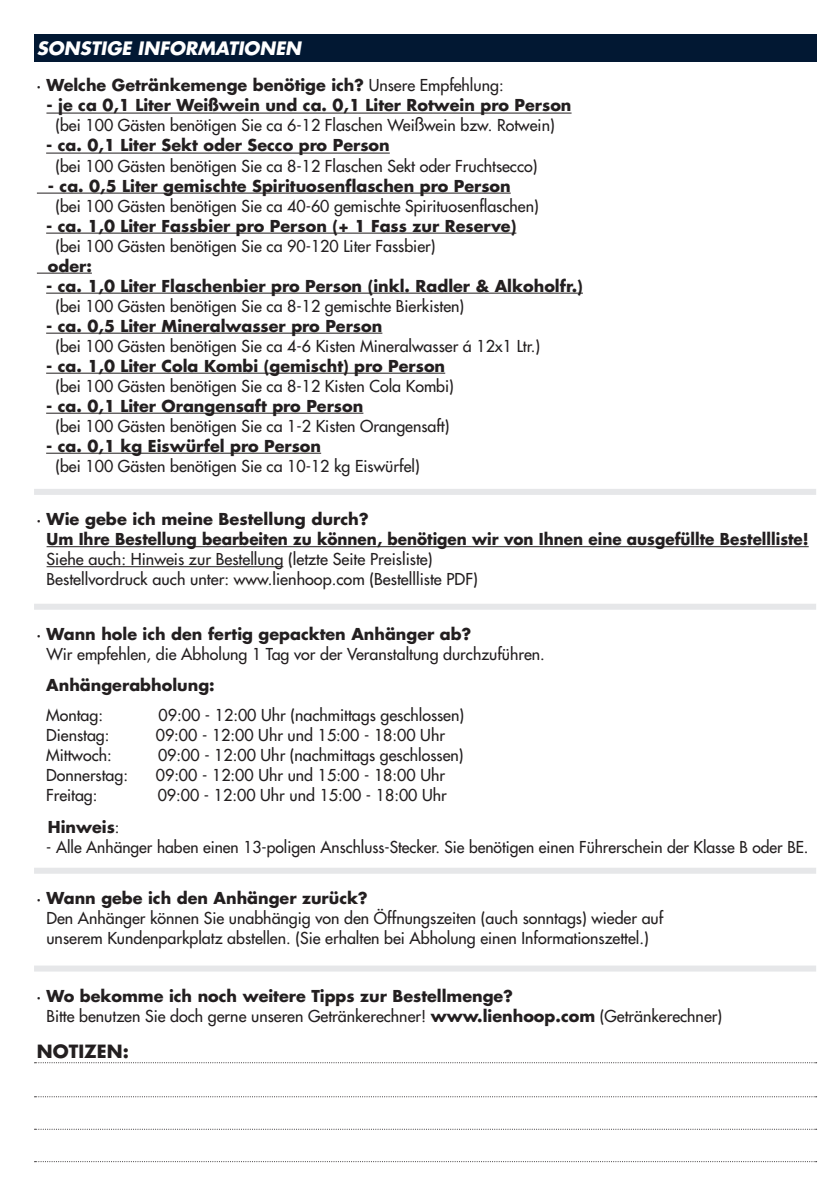
<style>
.page{position:relative;width:840px;height:1191px;background:#fff}
.page>*{position:absolute;margin:0;border:0;box-sizing:border-box;transform-origin:0 0}
.t1{font:italic 700 18px "Futura Std";color:#fff}
.t2{font:700 17.8px "Futura Std";color:#231f20}
.t3{font:500 16px/20px "Futura Std";color:#231f20}
.t4{font:700 16px/20px "Futura Std";color:#231f20}
.s1{font-family:"Minion Pro"}
.s2{font-weight:500}
.s3{font-family:"Minion Pro";font-weight:700}
.s4{font-weight:700}
</style>
<div class="page">
<div style="left:34px;top:34px;width:781px;height:27px;background:#021833"></div>
<svg style="left:34px;top:489px;width:781px;height:482px"></svg>
<svg style="left:34px;top:1062px;width:781px;height:68px"></svg>
<div style="left:34px;top:1096px;width:781px;height:33px;background:#fff"></div>
<svg style="left:35px;top:1062px;width:781px;height:1px"></svg>
<svg style="left:35px;top:1096px;width:781px;height:1px"></svg>
<svg style="left:35px;top:1128px;width:781px;height:1px"></svg>
<svg style="left:35px;top:1161px;width:781px;height:1px"></svg>
<hr style="left:46px;top:113px;width:525px;height:1px;background:#231f20">
<hr style="left:46px;top:153px;width:343px;height:1px;background:#231f20">
<hr style="left:37px;top:193px;width:473px;height:1px;background:#231f20">
<hr style="left:46px;top:233px;width:470px;height:1px;background:#231f20">
<hr style="left:37px;top:273px;width:55px;height:1px;background:#231f20">
<hr style="left:46px;top:293px;width:536px;height:1px;background:#231f20">
<hr style="left:46px;top:333px;width:336px;height:1px;background:#231f20">
<hr style="left:46px;top:373px;width:399px;height:1px;background:#231f20">
<hr style="left:46px;top:413px;width:317px;height:1px;background:#231f20">
<hr style="left:46px;top:453px;width:275px;height:1px;background:#231f20">
<hr style="left:47px;top:546px;width:761px;height:1px;background:#231f20">
<hr style="left:47px;top:566px;width:236px;height:1px;background:#231f20">
<p class="t1" style="left:37px;top:36px;width:265px">SONSTIGE INFORMATIONEN</p>
<p class="t4" style="left:37px;top:75px;width:468px"><span class="s1">·</span> Welche Getränkemenge benötige ich? <span class="s2">Unsere Empfehlung:</span></p>
<p class="t4" style="left:46px;top:95px;width:526px">- je ca 0,1 Liter Weißwein und ca. 0,1 Liter Rotwein pro Person</p>
<p class="t3" style="left:55px;top:116px;width:500px">(bei 100 Gästen benötigen Sie ca 6-12 Flaschen Weißwein bzw. Rotwein)</p>
<p class="t4" style="left:46px;top:135px;width:345px">- ca. 0,1 Liter Sekt oder Secco pro Person</p>
<p class="t3" style="left:55px;top:156px;width:483px">(bei 100 Gästen benötigen Sie ca 8-12 Flaschen Sekt oder Fruchtsecco)</p>
<p class="t4" style="left:48px;top:175px;width:464px">- ca. 0,5 Liter gemischte Spirituosenflaschen pro Person</p>
<p class="t3" style="left:55px;top:196px;width:484px">(bei 100 Gästen benötigen Sie ca 40-60 gemischte Spirituosenflaschen)</p>
<p class="t4" style="left:46px;top:215px;width:471px">- ca. 1,0 Liter Fassbier pro Person (+ 1 Fass zur Reserve)</p>
<p class="t3" style="left:55px;top:236px;width:381px">(bei 100 Gästen benötigen Sie ca 90-120 Liter Fassbier)</p>
<p class="t4" style="left:48px;top:255px;width:45px">oder:</p>
<p class="t4" style="left:46px;top:275px;width:538px">- ca. 1,0 Liter Flaschenbier pro Person (inkl. Radler &amp; Alkoholfr.)</p>
<p class="t3" style="left:55px;top:296px;width:410px">(bei 100 Gästen benötigen Sie ca 8-12 gemischte Bierkisten)</p>
<p class="t4" style="left:46px;top:315px;width:337px">- ca. 0,5 Liter Mineralwasser pro Person</p>
<p class="t3" style="left:55px;top:336px;width:486px">(bei 100 Gästen benötigen Sie ca 4-6 Kisten Mineralwasser á 12x1 Ltr.)</p>
<p class="t4" style="left:46px;top:355px;width:400px">- ca. 1,0 Liter Cola Kombi (gemischt) pro Person</p>
<p class="t3" style="left:55px;top:376px;width:400px">(bei 100 Gästen benötigen Sie ca 8-12 Kisten Cola Kombi)</p>
<p class="t4" style="left:46px;top:395px;width:318px">- ca. 0,1 Liter Orangensaft pro Person</p>
<p class="t3" style="left:55px;top:416px;width:395px">(bei 100 Gästen benötigen Sie ca 1-2 Kisten Orangensaft)</p>
<p class="t4" style="left:46px;top:435px;width:276px">- ca. 0,1 kg Eiswürfel pro Person</p>
<p class="t3" style="left:55px;top:456px;width:365px">(bei 100 Gästen benötigen Sie ca 10-12 kg Eiswürfel)</p>
<p class="t4" style="left:47px;top:509px;width:763px;text-indent:-10px"><span class="s1">·</span> Wie gebe ich meine Bestellung durch?<br>Um Ihre Bestellung bearbeiten zu können, benötigen wir von Ihnen eine ausgefüllte Bestellliste!</p>
<p class="t3" style="left:47px;top:549px;width:432px">Siehe auch: Hinweis zur Bestellung (letzte Seite Preisliste)<br>Bestellvordruck auch unter: www.lienhoop.com (Bestellliste PDF)</p>
<p class="t3" style="left:46px;top:624px;width:499px;text-indent:-10px"><span class="s3">·</span> <span class="s4">Wann hole ich den fertig gepackten Anhänger ab?<br></span>Wir empfehlen, die Abholung 1 Tag vor der Veranstaltung durchzuführen.</p>
<p class="t4" style="left:46px;top:674px;width:170px">Anhängerabholung:</p>
<p class="t3" style="left:46px;top:705px;width:58px">Montag:</p>
<p class="t3" style="left:158px;top:705px;width:307px">09:00 - 12:00 Uhr (nachmittags geschlossen)</p>
<p class="t3" style="left:46px;top:725px;width:65px">Dienstag:</p>
<p class="t3" style="left:156px;top:725px;width:290px">09:00 - 12:00 Uhr und 15:00 - 18:00 Uhr</p>
<p class="t3" style="left:46px;top:745px;width:67px">Mittwoch:</p>
<p class="t3" style="left:158px;top:745px;width:307px">09:00 - 12:00 Uhr (nachmittags geschlossen)</p>
<p class="t3" style="left:46px;top:765px;width:83px">Donnerstag:</p>
<p class="t3" style="left:156px;top:765px;width:290px">09:00 - 12:00 Uhr und 15:00 - 18:00 Uhr</p>
<p class="t3" style="left:46px;top:785px;width:53px">Freitag:</p>
<p class="t3" style="left:158px;top:785px;width:290px">09:00 - 12:00 Uhr und 15:00 - 18:00 Uhr</p>
<p class="t4" style="left:48px;top:816px;width:73px">Hinweis<span class="s2">:</span></p>
<p class="t3" style="left:46px;top:837px;width:763px">- Alle Anhänger haben einen 13-poligen Anschluss-Stecker. Sie benötigen einen Führerschein der Klasse B oder BE.</p>
<p class="t3" style="left:46px;top:888px;width:618px;text-indent:-10px"><span class="s3">·</span> <span class="s4">Wann gebe ich den Anhänger zurück?<br></span>Den Anhänger können Sie unabhängig von den Öffnungszeiten (auch sonntags) wieder auf unserem Kundenparkplatz abstellen. (Sie erhalten bei Abholung einen Informationszettel.)</p>
<p class="t3" style="left:46px;top:986px;width:676px;text-indent:-10px"><span class="s3">·</span> <span class="s4">Wo bekomme ich noch weitere Tipps zur Bestellmenge?<br></span>Bitte benutzen Sie doch gerne unseren Getränkerechner! <span class="s4">www.lienhoop.com</span> (Getränkerechner)</p>
<p class="t2" style="left:37px;top:1039px;width:93px">NOTIZEN:</p>
</div>
